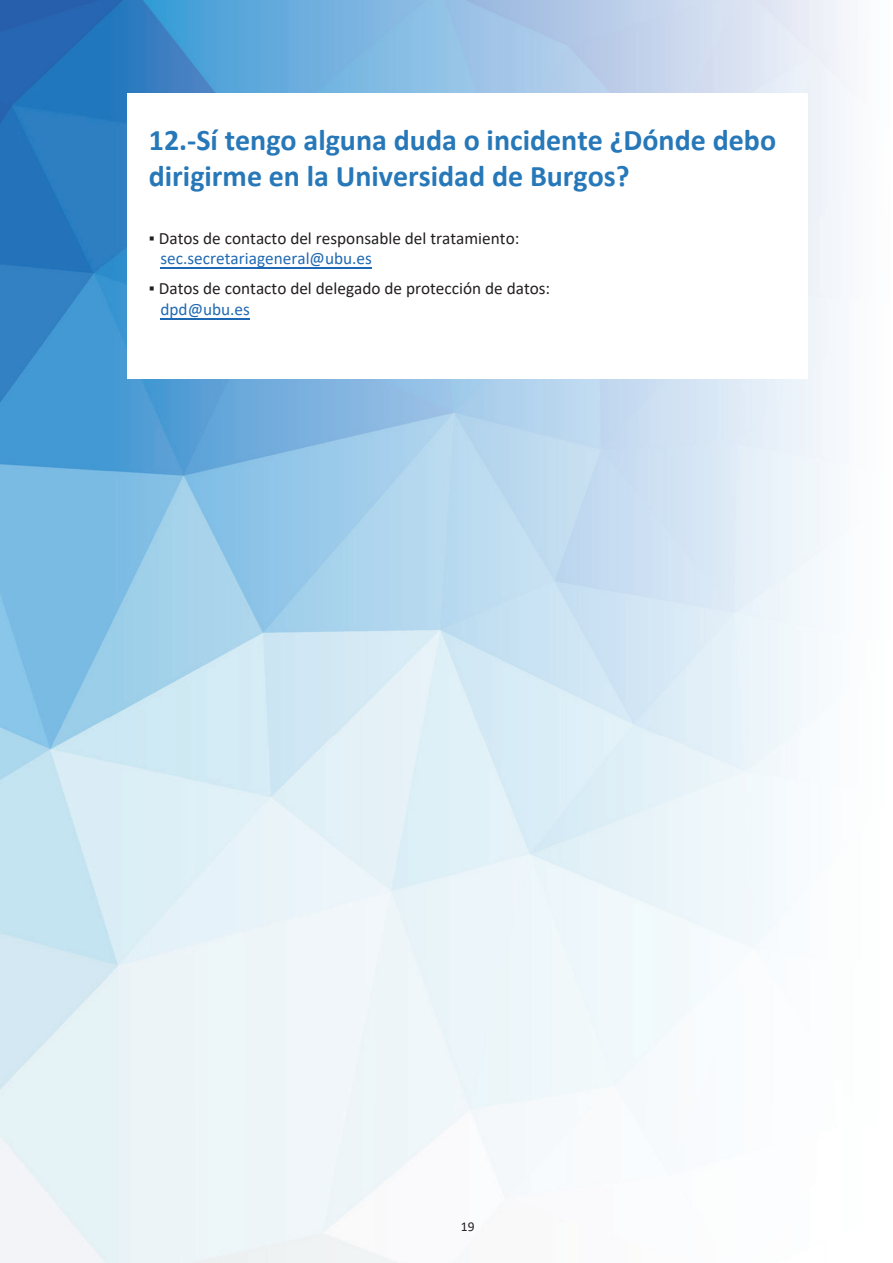
<style>
.page{position:relative;width:893px;height:1263px;background:#fff}
.page>*{position:absolute;margin:0;border:0;box-sizing:border-box;transform-origin:0 0}
.t1{font:700 30px/36px "Calibri";color:#2778b9}
.t2{font:17.25px "Calibri";color:#231f20}
.t3{font:17.25px "Calibri";color:#1f69b4}
.t4{font:13.5px "Calibri";color:#231f20}
</style>
<div class="page">
<img style="left:0;top:0;width:850px;height:1263px">
<div style="left:128px;top:93px;width:680px;height:285px;background:#fff"></div>
<hr style="left:161px;top:318px;width:89px;height:1px;background:#1f69b4">
<hr style="left:161px;top:268px;width:211px;height:1px;background:#1f69b4">
<h1 class="t1" style="left:149px;top:122px;width:629px">12.-Sí tengo alguna duda o incidente ¿Dónde debo dirigirme en la Universidad de Burgos?</h1>
<p class="t2" style="left:149px;top:227px;width:372px">▪ Datos de contacto del responsable del tratamiento:</p>
<p class="t3" style="left:161px;top:247px;width:213px">sec.secretariageneral@ubu.es</p>
<p class="t2" style="left:149px;top:278px;width:403px">▪ Datos de contacto del delegado de protección de datos:</p>
<p class="t3" style="left:161px;top:297px;width:91px">dpd@ubu.es</p>
<p class="t4" style="left:461px;top:1217px;width:15px">19</p>
</div>
